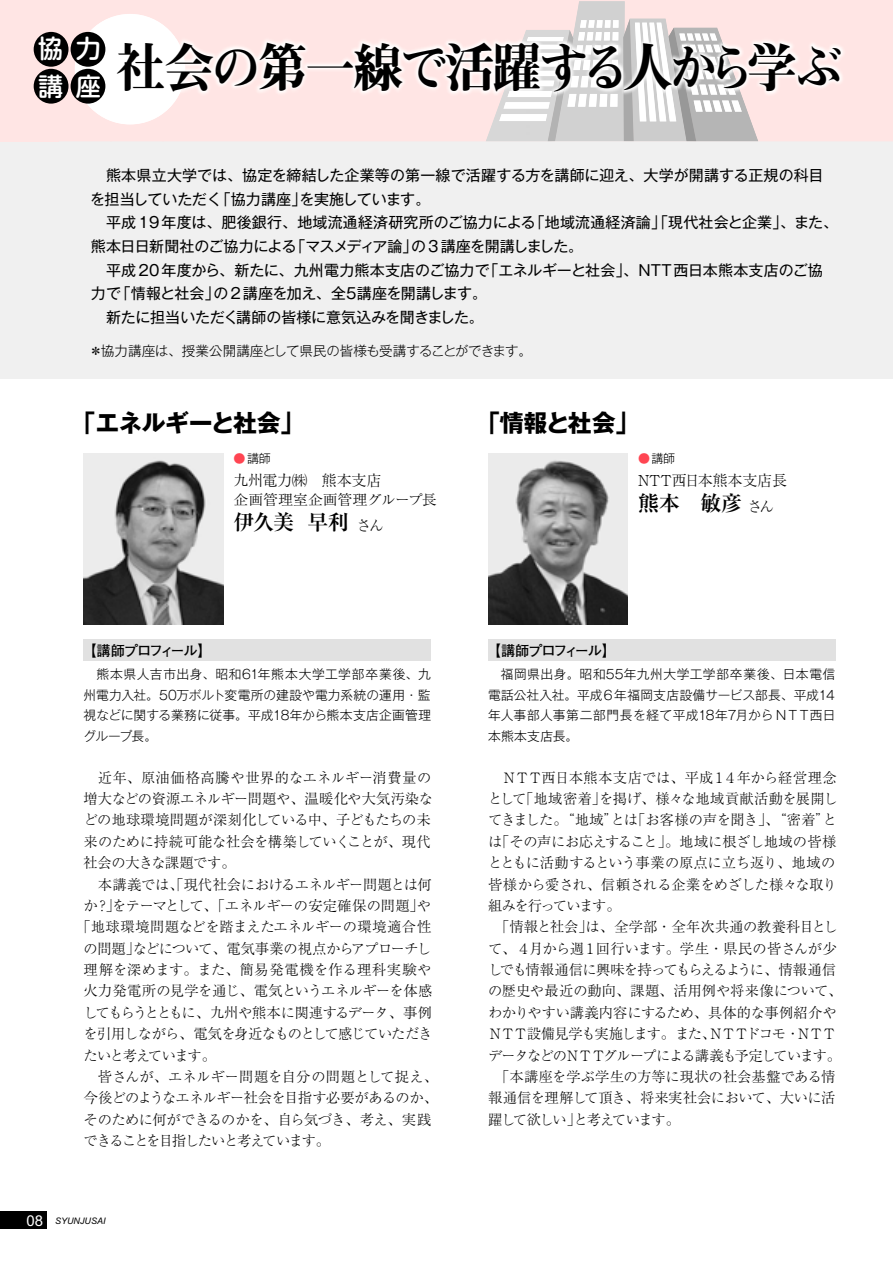
<style>
.page{position:relative;width:893px;height:1263px;background:#fff}
.page>*{position:absolute;margin:0;border:0;box-sizing:border-box;transform-origin:0 0}
.t1{font:52.5px "Midashi Min Pro MA31 90 msp RKSJ H";letter-spacing:-.07em;color:#000;scale:.95 1}
.t2{font:25.2px/37.5px "Shin M Go Pro Medium 90 msp RKSJ H";color:#fff}
.t3{font:24px "Gothic MB101 Pro Bold 90 msp RKSJ H";letter-spacing:-.04em;color:#000}
.t4{font:21px "Ryumin Pro Bold 90 msp RKSJ H";letter-spacing:-.03em;color:#000}
.t5{font:15px/23.7px "Gothic MB101 Pro Regular 90 msp RKSJ H";letter-spacing:-.005em;color:#000}
.t6{font:15px "Ryumin Pro Light 90 msp RKSJ H";letter-spacing:-.01em;color:#000}
.t7{font:14.25px "Ryumin Pro Light 90 msp RKSJ H";letter-spacing:-.03em;color:#000}
.t8{font:14.25px "Ryumin Pro Light 90 msp RKSJ H";color:#000}
.t9{font:14.25px "Ryumin Pro Light 90 msp RKSJ H";letter-spacing:-.09em;color:#000}
.t10{font:14.25px "Ryumin Pro Light 90 msp RKSJ H";letter-spacing:-.065em;color:#000}
.t11{font:14.25px "Ryumin Pro Light 90 msp RKSJ H";letter-spacing:-.01em;color:#000}
.t12{font:14.25px "Ryumin Pro Light 90 msp RKSJ H";letter-spacing:-.08em;color:#000}
.t13{font:14.25px "Ryumin Pro Light 90 msp RKSJ H";letter-spacing:-.085em;color:#000}
.t14{font:14.25px "Ryumin Pro Light 90 msp RKSJ H";letter-spacing:.005em;color:#000}
.t15{font:14.25px "Ryumin Pro Light 90 msp RKSJ H";letter-spacing:.03em;color:#000}
.t16{font:14.25px "Ryumin Pro Light 90 msp RKSJ H";letter-spacing:.025em;color:#000}
.t17{font:14.25px "Futo Go B101 Pro Bold 90 msp RKSJ H";letter-spacing:-.09em;color:#000}
.t18{font:14.25px "Ryumin Pro Light 90 msp RKSJ H";letter-spacing:-.1em;color:#000}
.t19{font:14.25px "Ryumin Pro Light 90 msp RKSJ H";letter-spacing:-.03em;color:#000;scale:1.05 1}
.t20{font:13.5px "Gothic MB101 Pro Light 90 msp RKSJ H";letter-spacing:-.01em;color:#000}
.t21{font:12.75px/20.4px "Gothic MB101 Pro Light 90 msp RKSJ H";letter-spacing:.005em;color:#000;text-align:justify}
.t22{font:12px "Gothic MB101 Pro Light 90 msp RKSJ H";color:#000}
.t23{font:italic 9px "Arial";color:#000}
.s1{color:#ff4552}
.s2{font-family:"Ryumin Pro Light 90 msp RKSJ H";font-size:15px}
.s3{font-style:normal;font-size:15px;color:#fff}
</style>
<div class="page">
<div style="left:0;top:0;width:893px;height:379px;background:#f0f0f0"></div>
<div style="left:0;top:1212px;width:47px;height:17px;background:#000"></div>
<div style="left:0;top:0;width:893px;height:141px;background:#ffe5e4"></div>
<img style="left:84px;top:453px;width:139px;height:171px">
<img style="left:59px;top:38px;width:52px;height:83px">
<img style="left:164px;top:39px;width:679px;height:74px">
<img style="left:112px;top:113px;width:51px;height:12px">
<div style="left:75px;top:14px;width:110px;height:110px;background:#fff;border-radius:50%"></div>
<svg style="left:486px;top:1px;width:272px;height:140px"></svg>
<img style="left:634px;top:19px;width:53px;height:122px">
<img style="left:635px;top:23px;width:7px;height:98px">
<img style="left:642px;top:23px;width:34px;height:98px">
<img style="left:649px;top:23px;width:17px;height:98px">
<img style="left:548px;top:30px;width:25px;height:111px">
<img style="left:669px;top:28px;width:27px;height:113px">
<img style="left:623px;top:19px;width:11px;height:122px">
<div style="left:84px;top:639px;width:347px;height:22px;background:#e1e1e1"></div>
<div style="left:488px;top:639px;width:347px;height:22px;background:#e1e1e1"></div>
<img style="left:488px;top:453px;width:139px;height:171px">
<div style="left:34px;top:32px;width:34px;height:35px;background:#000;border-radius:50%"></div>
<div style="left:71px;top:32px;width:34px;height:35px;background:#000;border-radius:50%"></div>
<div style="left:34px;top:69px;width:34px;height:35px;background:#000;border-radius:50%"></div>
<div style="left:71px;top:69px;width:34px;height:35px;background:#000;border-radius:50%"></div>
<p class="t2" style="left:38px;top:33px;width:64px">協力講座</p>
<p class="t1" style="left:117px;top:48px;width:767px">社会の第一線で活躍する人から学ぶ</p>
<p class="t5" style="left:90px;top:166px;width:749px">　熊本県立大学では、協定を締結した企業等の第一線で活躍する方を講師に迎え、大学が開講する正規の科目を担当していただく「協力講座」を実施しています。<br>　平成１９年度は、肥後銀行、地域流通経済研究所のご協力による「地域流通経済論」「現代社会と企業」、また、熊本日日新聞社のご協力による「マスメディア論」の３講座を開講しました。<br>　平成２０年度から、新たに、九州電力熊本支店のご協力で「エネルギーと社会」、NTT西日本熊本支店のご協力で「情報と社会」の２講座を加え、全５講座を開講します。<br>　新たに担当いただく講師の皆様に意気込みを聞きました。</p>
<p class="t20" style="left:89px;top:346px;width:445px">＊協力講座は、授業公開講座として県民の皆様も受講することができます。</p>
<p class="t3" style="left:72px;top:414px;width:234px">「エネルギーと社会」</p>
<p class="t22" style="left:234px;top:454px;width:39px"><span class="s1">●</span>講師</p>
<p class="t6" style="left:234px;top:474px;width:149px">九州電力㈱　熊本支店</p>
<p class="t19" style="left:234px;top:494px;width:195px">企画管理室企画管理グループ長</p>
<p class="t4" style="left:234px;top:514px;width:167px">伊久美 早利<span class="s2">さん　</span></p>
<p class="t17" style="left:83px;top:645px;width:131px">【講師プロフィール】</p>
<p class="t21" style="left:84px;top:666px;width:349px">　熊本県人吉市出身、昭和61年熊本大学工学部卒業後、九州電力入社。50万ボルト変電所の建設や電力系統の運用・監視などに関する業務に従事。平成18年から熊本支店企画管理グループ長。</p>
<p class="t15" style="left:84px;top:772px;width:349px">　近年、原油価格高騰や世界的なエネルギー消費量の</p>
<p class="t7" style="left:84px;top:793px;width:351px">増大などの資源エネルギー問題や、温暖化や大気汚染な</p>
<p class="t7" style="left:84px;top:815px;width:349px">どの地球環境問題が深刻化している中、子どもたちの未</p>
<p class="t7" style="left:84px;top:836px;width:349px">来のために持続可能な社会を構築していくことが、現代</p>
<p class="t7" style="left:84px;top:857px;width:154px">社会の大きな課題です。</p>
<p class="t7" style="left:84px;top:879px;width:350px">　本講義では、｢現代社会におけるエネルギー問題とは何</p>
<p class="t7" style="left:84px;top:900px;width:349px">か？｣をテーマとして、「エネルギーの安定確保の問題」や</p>
<p class="t8" style="left:77px;top:922px;width:356px">「地球環境問題などを踏まえたエネルギーの環境適合性</p>
<p class="t7" style="left:84px;top:943px;width:349px">の問題」などについて、電気事業の視点からアプローチし</p>
<p class="t16" style="left:84px;top:964px;width:349px">理解を深めます。また、簡易発電機を作る理科実験や</p>
<p class="t7" style="left:84px;top:986px;width:350px">火力発電所の見学を通じ、電気というエネルギーを体感</p>
<p class="t12" style="left:84px;top:1007px;width:350px">してもらうとともに、九州や熊本に関連するデータ、事例</p>
<p class="t10" style="left:84px;top:1028px;width:350px">を引用しながら、電気を身近なものとして感じていただき</p>
<p class="t13" style="left:84px;top:1050px;width:134px">たいと考えています。</p>
<p class="t14" style="left:84px;top:1071px;width:356px">　皆さんが、エネルギー問題を自分の問題として捉え、</p>
<p class="t7" style="left:84px;top:1093px;width:356px">今後どのようなエネルギー社会を目指す必要があるのか、</p>
<p class="t7" style="left:84px;top:1114px;width:349px">そのために何ができるのかを、自ら気づき、考え、実践</p>
<p class="t18" style="left:84px;top:1135px;width:248px">できることを目指したいと考えています。</p>
<p class="t23" style="left:26px;top:1215px;width:81px"><span class="s3">08</span> SYUNJUSAI</p>
<p class="t3" style="left:476px;top:414px;width:165px">「情報と社会」</p>
<p class="t22" style="left:638px;top:454px;width:39px"><span class="s1">●</span>講師</p>
<p class="t6" style="left:638px;top:474px;width:165px">NTT西日本熊本支店長　</p>
<p class="t4" style="left:638px;top:496px;width:138px">熊本　敏彦<span class="s2">さん</span></p>
<p class="t17" style="left:487px;top:645px;width:131px">【講師プロフィール】</p>
<p class="t21" style="left:488px;top:666px;width:349px">　福岡県出身。昭和55年九州大学工学部卒業後、日本電信電話公社入社。平成６年福岡支店設備サービス部長、平成14年人事部人事第二部門長を経て平成18年7月からＮＴＴ西日本熊本支店長。</p>
<p class="t7" style="left:488px;top:772px;width:350px">　ＮＴＴ西日本熊本支店では、平成１４年から経営理念</p>
<p class="t8" style="left:488px;top:793px;width:351px">として「地域密着」を掲げ、様々な地域貢献活動を展開し</p>
<p class="t7" style="left:488px;top:815px;width:350px">てきました。“地域”とは「お客様の声を聞き」、“密着”と</p>
<p class="t7" style="left:488px;top:836px;width:350px">は「その声にお応えすること」。地域に根ざし地域の皆様</p>
<p class="t7" style="left:488px;top:857px;width:349px">とともに活動するという事業の原点に立ち返り、地域の</p>
<p class="t7" style="left:488px;top:879px;width:350px">皆様から愛され、信頼される企業をめざした様々な取り</p>
<p class="t12" style="left:488px;top:900px;width:134px">組みを行っています。</p>
<p class="t11" style="left:495px;top:922px;width:344px">「情報と社会」は、全学部・全年次共通の教養科目とし</p>
<p class="t7" style="left:488px;top:943px;width:350px">て、４月から週１回行います。学生・県民の皆さんが少</p>
<p class="t10" style="left:488px;top:964px;width:349px">しでも情報通信に興味を持ってもらえるように、情報通信</p>
<p class="t11" style="left:488px;top:986px;width:356px">の歴史や最近の動向、課題、活用例や将来像について、</p>
<p class="t7" style="left:488px;top:1007px;width:350px">わかりやすい講義内容にするため、具体的な事例紹介や</p>
<p class="t9" style="left:488px;top:1028px;width:350px">ＮＴＴ設備見学も実施します。また、ＮＴＴドコモ・ＮＴＴ</p>
<p class="t9" style="left:488px;top:1050px;width:355px">データなどのＮＴＴグループによる講義も予定しています。</p>
<p class="t8" style="left:495px;top:1071px;width:342px">「本講座を学ぶ学生の方等に現状の社会基盤である情</p>
<p class="t7" style="left:488px;top:1093px;width:349px">報通信を理解して頂き、将来実社会において、大いに活</p>
<p class="t13" style="left:488px;top:1114px;width:193px">躍して欲しい」と考えています。</p>
</div>
